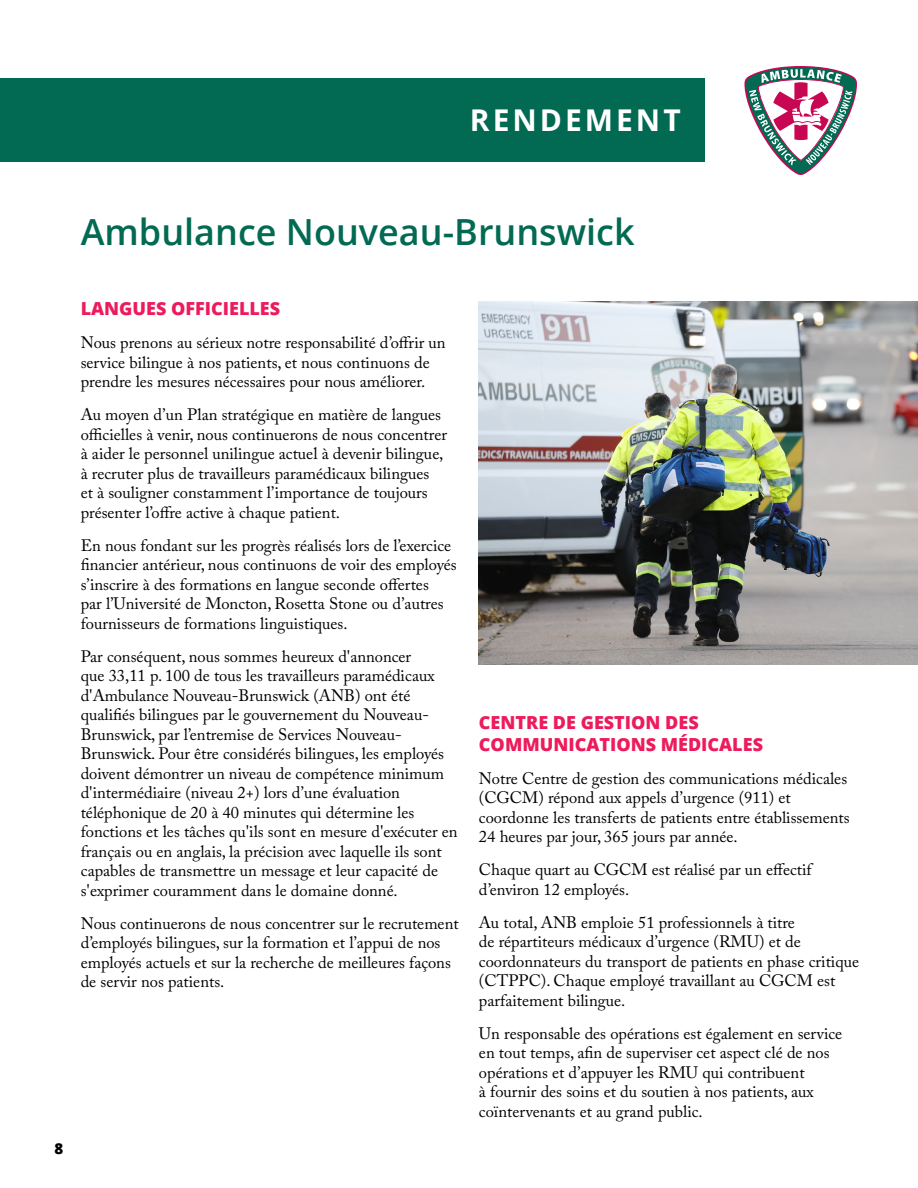
<style>
.page{position:relative;width:918px;height:1188px;background:#fff}
.page>*{position:absolute;margin:0;border:0;box-sizing:border-box;transform-origin:0 0}
.t1{font:600 36px "Open Sans";color:#026a52}
.t2{font:700 30px "Open Sans";letter-spacing:.1em;color:#fff}
.t3{font:800 18px/21.6px "Open Sans";color:#ed1a5c}
.t4{font:16.5px/19.5px "Adobe Caslon Pro";color:#000}
.t5{font:800 15px "Open Sans";color:#000}
</style>
<div class="page">
<div style="left:0;top:78px;width:704px;height:83px;background:#026a52"></div>
<img style="left:479px;top:301px;width:439px;height:363px">
<svg style="left:744px;top:66px;width:113px;height:109px"></svg>
<h2 class="t2" style="left:470px;top:99px;width:212px">RENDEMENT</h2>
<h1 class="t1" style="left:81px;top:207px;width:555px">Ambulance Nouveau-Brunswick</h1>
<p class="t3" style="left:81px;top:297px;width:201px">LANGUES OFFICIELLES</p>
<p class="t4" style="left:81px;top:333px;width:367px">Nous prenons au sérieux notre responsabilité d’offrir un service bilingue à nos patients, et nous continuons de prendre les mesures nécessaires pour nous améliorer.</p>
<p class="t4" style="left:81px;top:405px;width:368px">Au moyen d’un Plan stratégique en matière de langues officielles à venir, nous continuerons de nous concentrer à aider le personnel unilingue actuel à devenir bilingue, à recruter plus de travailleurs paramédicaux bilingues<br>et à souligner constamment l’importance de toujours présenter l’offre active à chaque patient.</p>
<p class="t4" style="left:81px;top:535px;width:378px">En nous fondant sur les progrès réalisés lors de l’exercice financier antérieur, nous continuons de voir des employés s’inscrire à des formations en langue seconde offertes<br>par l’Université de Moncton, Rosetta Stone ou d’autres fournisseurs de formations linguistiques.</p>
<p class="t4" style="left:81px;top:646px;width:378px">Par conséquent, nous sommes heureux d'annoncer<br>que 33,11 p. 100 de tous les travailleurs paramédicaux d'Ambulance Nouveau-Brunswick (ANB) ont été qualifiés bilingues par le gouvernement du Nouveau-Brunswick, par l’entremise de Services Nouveau-Brunswick. Pour être considérés bilingues, les employés doivent démontrer un niveau de compétence minimum d'intermédiaire (niveau 2+) lors d’une évaluation téléphonique de 20 à 40 minutes qui détermine les fonctions et les tâches qu'ils sont en mesure d'exécuter en français ou en anglais, la précision avec laquelle ils sont capables de transmettre un message et leur capacité de s'exprimer couramment dans le domaine donné.</p>
<p class="t4" style="left:81px;top:913px;width:379px">Nous continuerons de nous concentrer sur le recrutement d’employés bilingues, sur la formation et l’appui de nos employés actuels et sur la recherche de meilleures façons de servir nos patients.</p>
<p class="t5" style="left:55px;top:1137px;width:10px">8</p>
<p class="t3" style="left:479px;top:711px;width:286px">CENTRE DE GESTION DES<br>COMMUNICATIONS MÉDICALES</p>
<p class="t4" style="left:479px;top:768px;width:372px">Notre Centre de gestion des communications médicales (CGCM) répond aux appels d’urgence (911) et coordonne les transferts de patients entre établissements 24 heures par jour, 365 jours par année.</p>
<p class="t4" style="left:479px;top:860px;width:334px">Chaque quart au CGCM est réalisé par un effectif d’environ 12 employés.</p>
<p class="t4" style="left:479px;top:912px;width:382px">Au total, ANB emploie 51 professionnels à titre<br>de répartiteurs médicaux d’urgence (RMU) et de coordonnateurs du transport de patients en phase critique (CTPPC). Chaque employé travaillant au CGCM est parfaitement bilingue.</p>
<p class="t4" style="left:479px;top:1023px;width:365px">Un responsable des opérations est également en service en tout temps, afin de superviser cet aspect clé de nos opérations et d’appuyer les RMU qui contribuent<br>à fournir des soins et du soutien à nos patients, aux coïntervenants et au grand public.</p>
</div>
